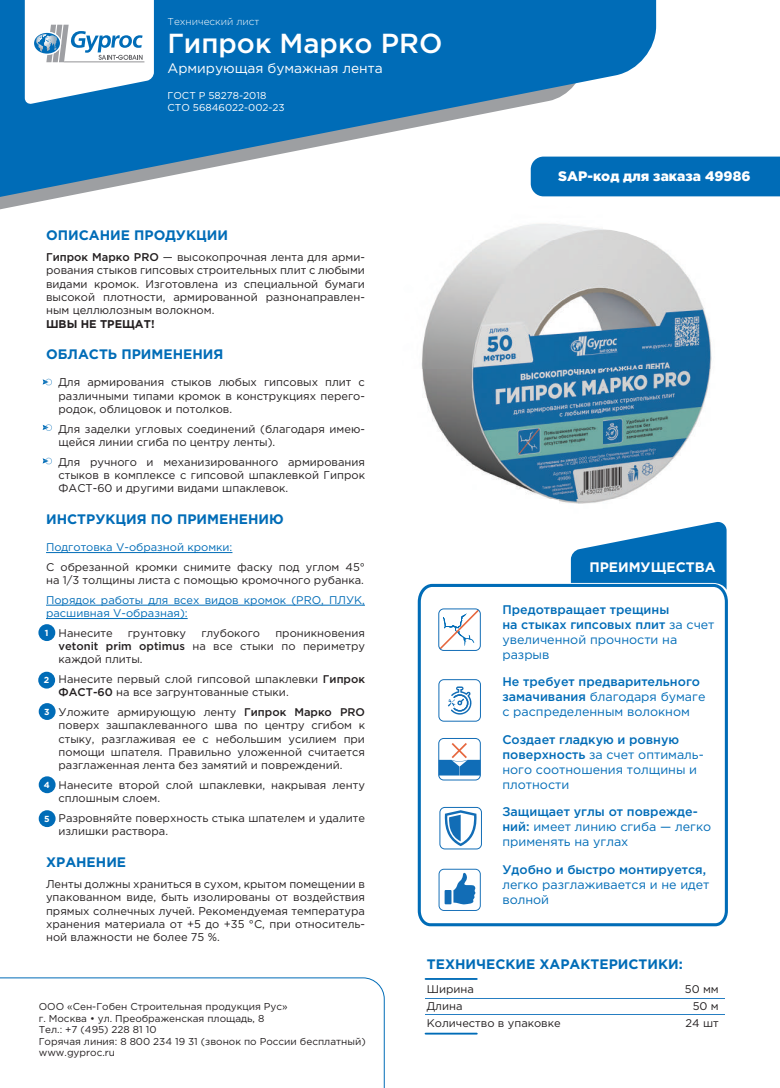
<style>
.page{position:relative;width:780px;height:1088px;background:#fff}
.page>*{position:absolute;margin:0;border:0;box-sizing:border-box;transform-origin:0 0}
.t1{font:500 27.5px "Gotham Pro";color:#fff}
.t2{font:700 13.75px "Gotham Pro";color:#006cb7}
.t3{font:13.75px "Gotham Pro";color:#fff}
.t4{font:900 13.75px "Gotham Pro";color:#fff}
.t5{font:700 13.75px "Gotham Pro";color:#fff}
.t6{font:12.5px/15px "Gotham Pro";color:#006cb7}
.t7{font:500 12.5px/15px "Gotham Pro";color:#006cb7}
.t8{font:11.25px/13.4px "Gotham Pro";color:#231f20;text-align:justify}
.t9{font:700 11.25px "Gotham Pro";color:#231f20}
.t10{font:11.12px/13.4px "Gotham Pro";color:#231f20}
.t11{font:11.12px/13.4px "Gotham Pro";color:#006cb7}
.t12{font:10px/11.5px "Gotham Pro";color:#231f20}
.t13{font:10px/12px "Gotham Pro";color:#fff}
.t14{font:300 10px "Gotham Pro";color:#fff}
.t15{font:700 8.75px "Gotham Pro";color:#fff}
.s1{font-weight:500}
.s2{font-weight:400}
</style>
<div class="page">
<img style="left:421px;top:156px;width:359px;height:426px">
<svg style="left:0;top:0;width:656px;height:210px;fill:#006cb7"></svg>
<svg style="left:25px;top:0;width:129px;height:104px"></svg>
<hr style="left:46px;top:552px;width:186px;height:1px;background:#006cb7">
<hr style="left:46px;top:605px;width:319px;height:1px;background:#006cb7">
<hr style="left:46px;top:618px;width:142px;height:1px;background:#006cb7">
<svg style="left:43px;top:379px;width:9px;height:7px"></svg>
<svg style="left:43px;top:458px;width:9px;height:6px"></svg>
<svg style="left:43px;top:424px;width:9px;height:7px"></svg>
<svg style="left:571px;top:521px;width:155px;height:61px"></svg>
<svg style="left:417px;top:582px;width:311px;height:345px"></svg>
<hr style="left:425px;top:978px;width:52px;height:2px;background:#006cb7">
<hr style="left:425px;top:1033px;width:52px;height:1px;background:#006cb7">
<hr style="left:425px;top:998px;width:299px;height:1px;background:#267ec2">
<hr style="left:425px;top:1014px;width:299px;height:1px;background:#267ec2">
<div style="left:38px;top:624px;width:17px;height:17px;background:#006cb7;border-radius:50%"></div>
<div style="left:38px;top:672px;width:17px;height:16px;background:#006cb7;border-radius:50%"></div>
<div style="left:39px;top:703px;width:17px;height:17px;background:#006cb7;border-radius:50%"></div>
<div style="left:39px;top:776px;width:17px;height:17px;background:#006cb7;border-radius:50%"></div>
<div style="left:39px;top:810px;width:17px;height:17px;background:#006cb7;border-radius:50%"></div>
<svg style="left:0;top:977px;width:384px;height:111px"></svg>
<svg style="left:439px;top:807px;width:43px;height:42px"></svg>
<svg style="left:438px;top:869px;width:42px;height:42px"></svg>
<svg style="left:438px;top:679px;width:43px;height:43px"></svg>
<svg style="left:438px;top:738px;width:43px;height:42px"></svg>
<svg style="left:438px;top:608px;width:43px;height:43px"></svg>
<div style="left:530px;top:157px;width:250px;height:39px;background:#006cb7"></div>
<p class="t14" style="left:167px;top:16px;width:93px">Технический лист</p>
<h1 class="t1" style="left:167px;top:27px;width:276px">Гипрок Марко PRO</h1>
<p class="t3" style="left:167px;top:61px;width:216px">Армирующая бумажная лента</p>
<p class="t13" style="left:167px;top:89px;width:119px">ГОСТ Р 58278-2018<br>СТО 56846022-002-23</p>
<p class="t2" style="left:46px;top:227px;width:183px">ОПИСАНИЕ ПРОДУКЦИИ</p>
<p class="t8" style="left:46px;top:250px;width:320px"><span class="s1">Гипрок Марко PRO</span> — высокопрочная лента для арми&shy;рования стыков гипсовых строительных плит с любыми видами кромок. Изготовлена из специальной бумаги высокой плотности, армированной разнонаправлен&shy;ным целлюлозным волокном.</p>
<p class="t9" style="left:46px;top:317px;width:110px">ШВЫ НЕ ТРЕЩАТ!</p>
<p class="t2" style="left:46px;top:346px;width:179px">ОБЛАСТЬ ПРИМЕНЕНИЯ</p>
<p class="t8" style="left:59px;top:376px;width:308px">Для армирования стыков любых гипсовых плит с различными типами кромок в конструкциях перего&shy;родок, облицовок и потолков.</p>
<p class="t8" style="left:59px;top:422px;width:308px">Для заделки угловых соединений (благодаря имею&shy;щейся линии сгиба по центру ленты).</p>
<p class="t8" style="left:59px;top:455px;width:308px">Для ручного и механизированного армирования стыков в комплексе с гипсовой шпаклевкой Гипрок ФАСТ-60 и другими видами шпаклевок.</p>
<p class="t2" style="left:46px;top:511px;width:239px">ИНСТРУКЦИЯ ПО ПРИМЕНЕНИЮ</p>
<p class="t11" style="left:46px;top:540px;width:188px">Подготовка V-образной кромки:</p>
<p class="t10" style="left:46px;top:560px;width:320px">С обрезанной кромки снимите фаску под углом 45° на 1/3 толщины листа с помощью кромочного рубанка.</p>
<p class="t11" style="left:46px;top:593px;width:320px">Порядок работы для всех видов кромок (PRO, ПЛУК, расшивная V-образная):</p>
<p class="t10" style="left:59px;top:626px;width:56px">Нанесите</p>
<p class="t10" style="left:128px;top:626px;width:60px">грунтовку</p>
<p class="t10" style="left:201px;top:626px;width:60px">глубокого</p>
<p class="t15" style="left:45px;top:627px;width:5px">1</p>
<p class="t10" style="left:59px;top:626px;width:308px;text-align:justify;text-indent:217px">проникновения <span class="s1">vetonit prim optimus</span> на все стыки по периметру каждой плиты.</p>
<p class="t10" style="left:59px;top:672px;width:308px">Нанесите первый слой гипсовой шпаклевки <span class="s1">Гипрок<br>ФАСТ-60</span> на все загрунтованные стыки.</p>
<p class="t10" style="left:59px;top:705px;width:308px;text-align:justify">Уложите армирующую ленту <span class="s1">Гипрок Марко PRO </span>поверх зашпаклеванного шва по центру сгибом к стыку, разглаживая ее с небольшим усилием при помощи шпателя. Правильно уложенной считается разглаженная лента без замятий и повреждений.</p>
<p class="t10" style="left:59px;top:778px;width:308px">Нанесите второй слой шпаклевки, накрывая ленту сплошным слоем.</p>
<p class="t10" style="left:59px;top:811px;width:308px">Разровняйте поверхность стыка шпателем и удалите излишки раствора.</p>
<p class="t2" style="left:46px;top:854px;width:82px">ХРАНЕНИЕ</p>
<p class="t8" style="left:46px;top:877px;width:320px">Ленты должны храниться в сухом, крытом помещении в упакованном виде, быть изолированы от воздействия прямых солнечных лучей. Рекомендуемая температура хранения материала от +5 до +35 °С, при относитель&shy;ной влажности не более 75 %.</p>
<p class="t15" style="left:44px;top:675px;width:7px">2</p>
<p class="t15" style="left:44px;top:706px;width:7px">3</p>
<p class="t15" style="left:44px;top:779px;width:8px">4</p>
<p class="t15" style="left:44px;top:813px;width:7px">5</p>
<p class="t4" style="left:558px;top:169px;width:194px">SAP-код для заказа 49986</p>
<p class="t5" style="left:589px;top:559px;width:128px">ПРЕИМУЩЕСТВА</p>
<p class="t7" style="left:502px;top:602px;width:214px">Предотвращает трещины<br>на стыках гипсовых плит <span class="s2">за счет увеличенной прочности на разрыв</span></p>
<p class="t6" style="left:502px;top:674px;width:204px"><span class="s1">Не требует предварительного замачивания</span> благодаря бумаге с распределенным волокном</p>
<p class="t6" style="left:502px;top:732px;width:203px"><span class="s1">Создает гладкую и ровную поверхность</span> за счет оптималь&shy;ного соотношения толщины и плотности</p>
<p class="t6" style="left:502px;top:804px;width:210px"><span class="s1">Защищает углы от поврежде&shy;ний:</span> имеет линию сгиба — легко применять на углах</p>
<p class="t7" style="left:502px;top:862px;width:205px">Удобно и быстро монтируется,</p>
<p class="t6" style="left:502px;top:877px;width:208px">легко разглаживается и не идет волной</p>
<p class="t12" style="left:39px;top:1001px;width:328px">ООО «Сен-Гобен Строительная продукция Рус»<br>г. Москва • ул. Преображенская площадь, 8<br>Тел.: +7 (495) 228 81 10<br>Горячая линия: 8 800 234 19 31 (звонок по России бесплатный) www.gyproc.ru</p>
<p class="t2" style="left:427px;top:956px;width:257px">ТЕХНИЧЕСКИЕ ХАРАКТЕРИСТИКИ:</p>
<p class="t10" style="left:427px;top:983px;width:49px">Ширина</p>
<p class="t10" style="left:684px;top:983px;width:35px">50 мм</p>
<p class="t10" style="left:427px;top:999px;width:37px">Длина</p>
<p class="t10" style="left:692px;top:999px;width:27px">50 м</p>
<p class="t10" style="left:427px;top:1016px;width:135px">Количество в упаковке</p>
<p class="t10" style="left:685px;top:1016px;width:35px">24 шт</p>
</div>
